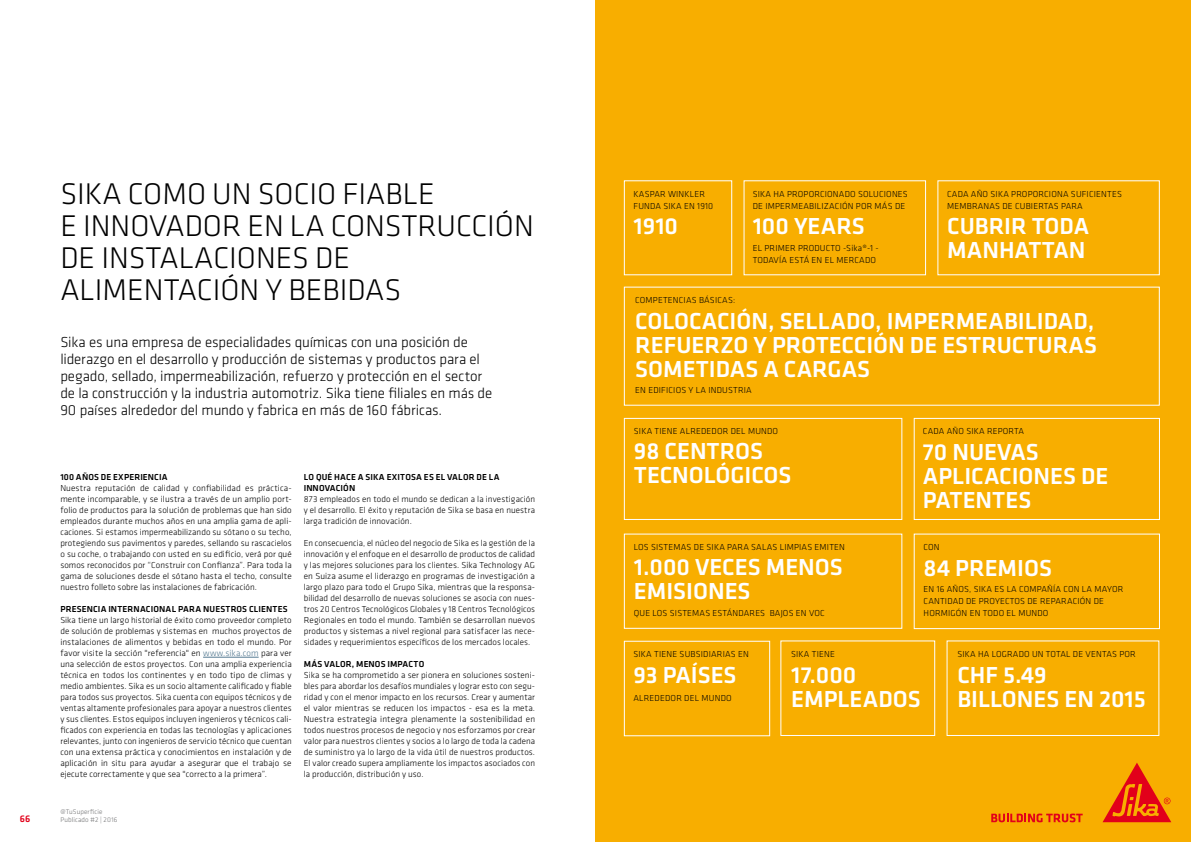
<style>
.page{position:relative;width:1191px;height:842px;background:#fff}
.page>*{position:absolute;margin:0;border:0;box-sizing:border-box;transform-origin:0 0}
.t1{font:300 31px/32px "Klavika";color:#000}
.t2{font:500 24px/24px "Klavika";color:#fff}
.t3{font:300 15px/17px "Klavika";letter-spacing:-.01em;color:#000}
.t4{font:500 10px "Klavika";color:#e2001a}
.t5{font:300 9px/11px "Klavika";letter-spacing:.02em;color:#000}
.t6{font:500 9px/11px "Klavika";letter-spacing:.015em;color:#000}
.t7{font:300 7px/8.4px "Klavika";letter-spacing:.015em;color:#707172}
.s1{color:#527890}
</style>
<div class="page">
<div style="left:595px;top:0;width:596px;height:842px;background:#f8ae00"></div>
<svg style="left:991px;top:813px;width:91px;height:9px"></svg>
<svg style="left:1102px;top:763px;width:69px;height:59px"></svg>
<div style="left:624px;top:180px;width:108px;height:95px;border:1px solid #fff"></div>
<div style="left:624px;top:641px;width:146px;height:95px;border:1px solid #fff"></div>
<div style="left:946px;top:640px;width:213px;height:96px;border:1px solid #fff"></div>
<div style="left:780px;top:640px;width:155px;height:96px;border:1px solid #fff"></div>
<div style="left:913px;top:418px;width:247px;height:102px;border:1px solid #fff"></div>
<div style="left:624px;top:418px;width:278px;height:102px;border:1px solid #fff"></div>
<hr style="left:203px;top:657px;width:56px;height:1px;background:#527890">
<div style="left:624px;top:534px;width:278px;height:95px;border:1px solid #fff"></div>
<div style="left:913px;top:534px;width:247px;height:95px;border:1px solid #fff"></div>
<h1 class="t1" style="left:60px;top:178px;width:475px">SIKA COMO UN SOCIO FIABLE<br>E INNOVADOR EN LA CONSTRUCCIÓN<br>DE INSTALACIONES DE<br>ALIMENTACIÓN Y BEBIDAS</h1>
<p class="t3" style="left:60px;top:334px;width:433px">Sika es una empresa de especialidades químicas con una posición de liderazgo en el desarrollo y producción de sistemas y productos para el pegado, sellado, impermeabilización, refuerzo y protección en el sector de la construcción y la industria automotriz. Sika tiene filiales en más de 90 países alrededor del mundo y fabrica en más de 160 fábricas.</p>
<p class="t6" style="left:60px;top:471px;width:109px">100 AÑOS DE EXPERIENCIA</p>
<p class="t5" style="left:60px;top:483px;width:233px;text-align:justify">Nuestra reputación de calidad y confiabilidad es práctica&shy;mente incomparable, y se ilustra a través de un amplio port&shy;folio de productos para la solución de problemas que han sido empleados durante muchos años en una amplia gama de apli&shy;caciones. Si estamos impermeabilizando su sótano o su techo, protegiendo sus pavimentos y paredes, sellando su rascacielos o su coche, o trabajando con usted en su edificio, verá por qué somos reconocidos por “Construir con Confianza”. Para toda la gama de soluciones desde el sótano hasta el techo, consulte nuestro folleto sobre las instalaciones de fabricación.</p>
<p class="t6" style="left:60px;top:603px;width:229px">PRESENCIA INTERNACIONAL PARA NUESTROS CLIENTES</p>
<p class="t5" style="left:60px;top:615px;width:233px;text-align:justify">Sika tiene un largo historial de éxito como proveedor completo de solución de problemas y sistemas en muchos proyectos de instalaciones de alimentos y bebidas en todo el mundo. Por favor visite la sección "referencia" en <span class="s1">www.sika.com</span> para ver una selección de estos proyectos. Con una amplia experiencia técnica en todos los continentes y en todo tipo de climas y medio ambientes. Sika es un socio altamente calificado y fiable para todos sus proyectos. Sika cuenta con equipos técnicos y de ventas altamente profesionales para apoyar a nuestros clientes y sus clientes. Estos equipos incluyen ingenieros y técnicos cali&shy;ficados con experiencia en todas las tecnologías y aplicaciones relevantes, junto con ingenieros de servicio técnico que cuentan con una extensa práctica y conocimientos en instalación y de aplicación in situ para ayudar a asegurar que el trabajo se ejecute correctamente y que sea "correcto a la primera”.</p>
<p class="t4" style="left:20px;top:812px;width:12px">66</p>
<p class="t7" style="left:60px;top:807px;width:58px">@TuSuperficie<br>Publicado #2 | 2016</p>
<p class="t6" style="left:304px;top:471px;width:197px">LO QUÉ HACE A SIKA EXITOSA ES EL VALOR DE LA<br>INNOVACIÓN</p>
<p class="t5" style="left:304px;top:494px;width:233px;text-align:justify">873 empleados en todo el mundo se dedican a la investigación y el desarrollo. El éxito y reputación de Sika se basa en nuestra larga tradición de innovación.</p>
<p class="t5" style="left:304px;top:538px;width:233px;text-align:justify">En consecuencia, el núcleo del negocio de Sika es la gestión de la innovación y el enfoque en el desarrollo de productos de calidad y las mejores soluciones para los clientes. Sika Technology AG en Suiza asume el liderazgo en programas de investigación a largo plazo para todo el Grupo Sika, mientras que la responsa&shy;bilidad del desarrollo de nuevas soluciones se asocia con nues&shy;tros 20 Centros Tecnológicos Globales y 18 Centros Tecnológicos Regionales en todo el mundo. También se desarrollan nuevos productos y sistemas a nivel regional para satisfacer las nece&shy;sidades y requerimientos específicos de los mercados locales.</p>
<p class="t6" style="left:304px;top:658px;width:122px">MÁS VALOR, MENOS IMPACTO</p>
<p class="t5" style="left:304px;top:670px;width:233px;text-align:justify">Sika se ha comprometido a ser pionera en soluciones sosteni&shy;bles para abordar los desafíos mundiales y lograr esto con segu&shy;ridad y con el menor impacto en los recursos. Crear y aumentar el valor mientras se reducen los impactos - esa es la meta.<br>Nuestra estrategia integra plenamente la sostenibilidad en todos nuestros procesos de negocio y nos esforzamos por crear valor para nuestros clientes y socios a lo largo de toda la cadena de suministro ya lo largo de la vida útil de nuestros productos.<br>El valor creado supera ampliamente los impactos asociados con la producción, distribución y uso.</p>
<p class="t5" style="left:633px;top:188px;width:81px;line-height:12px">KASPAR WINKLER<br>FUNDA SIKA EN 1910</p>
<h2 class="t2" style="left:633px;top:214px;width:46px">1910</h2>
<p class="t5" style="left:752px;top:188px;width:156px;line-height:12px">SIKA HA PROPORCIONADO SOLUCIONES<br>DE IMPERMEABILIZACIÓN POR MÁS DE</p>
<h2 class="t2" style="left:752px;top:214px;width:114px">100 YEARS</h2>
<p class="t5" style="left:752px;top:242px;width:128px;line-height:12px">EL PRIMER PRODUCTO -Sika®-1 -<br>TODAVÍA ESTÁ EN EL MERCADO</p>
<p class="t5" style="left:947px;top:188px;width:176px;line-height:12px">CADA AÑO SIKA PROPORCIONA SUFICIENTES<br>MEMBRANAS DE CUBIERTAS PARA</p>
<h2 class="t2" style="left:947px;top:214px;width:144px">CUBRIR TODA<br>MANHATTAN</h2>
<p class="t5" style="left:635px;top:295px;width:101px">COMPETENCIAS BÁSICAS:</p>
<h2 class="t2" style="left:635px;top:308px;width:463px;text-align:justify">COLOCACIÓN, SELLADO, IMPERMEABILIDAD, REFUERZO Y PROTECCIÓN DE ESTRUCTURAS SOMETIDAS A CARGAS</h2>
<p class="t5" style="left:635px;top:385px;width:118px">EN EDIFICIOS Y LA INDUSTRIA</p>
<p class="t5" style="left:634px;top:426px;width:146px">SIKA TIENE ALREDEDOR DEL MUNDO</p>
<h2 class="t2" style="left:634px;top:439px;width:159px">98 CENTROS<br>TECNOLÓGICOS</h2>
<p class="t5" style="left:634px;top:542px;width:213px">LOS SISTEMAS DE SIKA PARA SALAS LIMPIAS EMITEN</p>
<h2 class="t2" style="left:634px;top:555px;width:210px">1.000 VECES MENOS<br>EMISIONES</h2>
<p class="t5" style="left:634px;top:607px;width:192px">QUE LOS SISTEMAS ESTÁNDARES BAJOS EN VOC</p>
<p class="t5" style="left:923px;top:426px;width:102px">CADA AÑO SIKA REPORTA</p>
<h2 class="t2" style="left:923px;top:439px;width:187px">70 NUEVAS<br>APLICACIONES DE<br>PATENTES</h2>
<p class="t5" style="left:923px;top:542px;width:18px">CON</p>
<h2 class="t2" style="left:923px;top:555px;width:130px">84 PREMIOS</h2>
<p class="t5" style="left:923px;top:583px;width:201px;line-height:12px">EN 16 AÑOS, SIKA ES LA COMPAÑÍA CON LA MAYOR<br>CANTIDAD DE PROYECTOS DE REPARACIÓN DE<br>HORMIGÓN EN TODO EL MUNDO</p>
<p class="t5" style="left:633px;top:649px;width:117px">SIKA TIENE SUBSIDIARIAS EN</p>
<h2 class="t2" style="left:633px;top:662px;width:105px">93 PAÍSES</h2>
<p class="t5" style="left:633px;top:692px;width:100px">ALREDEDOR DEL MUNDO</p>
<p class="t5" style="left:791px;top:649px;width:45px">SIKA TIENE</p>
<h2 class="t2" style="left:791px;top:662px;width:131px">17.000<br>EMPLEADOS</h2>
<p class="t5" style="left:957px;top:649px;width:180px">SIKA HA LOGRADO UN TOTAL DE VENTAS POR</p>
<h2 class="t2" style="left:957px;top:662px;width:190px">CHF 5.49<br>BILLONES EN 2015</h2>
</div>
